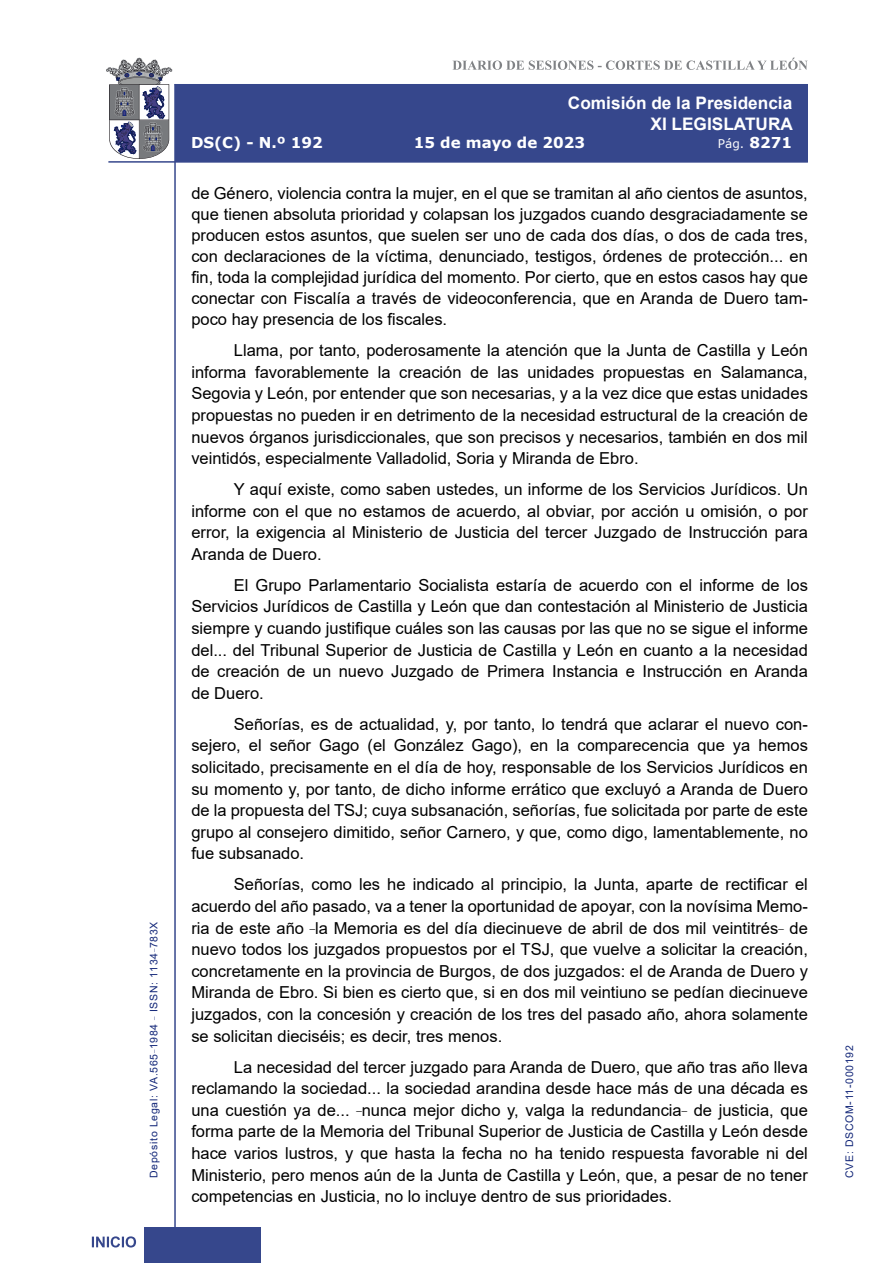
<style>
.page{position:relative;width:893px;height:1263px;background:#fff}
.page>*{position:absolute;margin:0;border:0;box-sizing:border-box;transform-origin:0 0}
.t1{font:700 17.25px/20.7px "Arial";color:#fff;text-align:right}
.t2{font:16.5px/21.6px "Arial";color:#000;text-align:justify}
.t3{font:700 15px "Verdana";color:#fff}
.t4{font:12px "Verdana";color:#fff}
.t5{font:10.5px "Arial";letter-spacing:.065em;color:#122678}
.s1{font-weight:700;font-size:15px}
</style>
<div class="page">
<svg style="left:452px;top:58px;width:356px;height:12px"></svg>
<hr style="left:174px;top:84px;width:2px;height:1179px;background:#36478c">
<div style="left:144px;top:1227px;width:117px;height:36px;background:#36478c"></div>
<div style="left:175px;top:84px;width:633px;height:78px;background:#36478c"></div>
<hr style="left:108px;top:161px;width:700px;height:2px;background:#36478c">
<svg style="left:92px;top:1236px;width:44px;height:11px"></svg>
<svg style="left:106px;top:58px;width:66px;height:101px"></svg>
<p class="t5" style="left:146px;top:1178px;width:258px;rotate:-90deg">Depósito Legal: VA.565<sup>_</sup>1984 <sup>_</sup> ISSN: 1134<sup>_</sup>783X</p>
<p class="t1" style="left:568px;top:93px;width:226px">Comisión de la Presidencia<br>XI LEGISLATURA</p>
<p class="t3" style="left:191px;top:132px;width:133px">DS(C) - N.º 192</p>
<p class="t3" style="left:414px;top:132px;width:173px">15 de mayo de 2023</p>
<p class="t4" style="left:718px;top:135px;width:76px">Pág. <span class="s1">8271</span></p>
<p class="t2" style="left:191px;top:183px;width:618px;line-height:21px">de Género, violencia contra la mujer, en el que se tramitan al año cientos de asuntos, que tienen absoluta prioridad y colapsan los juzgados cuando desgraciadamente se producen estos asuntos, que suelen ser uno de cada dos días, o dos de cada tres, con declaraciones de la víctima, denunciado, testigos, órdenes de protección... en fin, toda la complejidad jurídica del momento. Por cierto, que en estos casos hay que conectar con Fiscalía a través de videoconferencia, que en Aranda de Duero tam&shy;poco hay presencia de los fiscales.</p>
<p class="t2" style="left:191px;top:339px;width:618px;text-indent:43px">Llama, por tanto, poderosamente la atención que la Junta de Castilla y León informa favorablemente la creación de las unidades propuestas en Salamanca, Segovia y León, por entender que son necesarias, y a la vez dice que estas unidades propuestas no pueden ir en detrimento de la necesidad estructural de la creación de nuevos órganos jurisdiccionales, que son precisos y necesarios, también en dos mil veintidós, especialmente Valladolid, Soria y Miranda de Ebro.</p>
<p class="t2" style="left:191px;top:478px;width:618px;text-indent:43px">Y aquí existe, como saben ustedes, un informe de los Servicios Jurídicos. Un informe con el que no estamos de acuerdo, al obviar, por acción u omisión, o por error, la exigencia al Ministerio de Justicia del tercer Juzgado de Instrucción para Aranda de Duero.</p>
<p class="t2" style="left:191px;top:574px;width:618px;text-indent:43px">El Grupo Parlamentario Socialista estaría de acuerdo con el informe de los Servicios Jurídicos de Castilla y León que dan contestación al Ministerio de Justicia siempre y cuando justifique cuáles son las causas por las que no se sigue el informe del... del Tribunal Superior de Justicia de Castilla y León en cuanto a la necesidad de creación de un nuevo Juzgado de Primera Instancia e Instrucción en Aranda de Duero.</p>
<p class="t2" style="left:191px;top:713px;width:618px;text-indent:43px">Señorías, es de actualidad, y, por tanto, lo tendrá que aclarar el nuevo con&shy;sejero, el señor Gago (el González Gago), en la comparecencia que ya hemos solicitado, precisamente en el día de hoy, responsable de los Servicios Jurídicos en su momento y, por tanto, de dicho informe errático que excluyó a Aranda de Duero de la propuesta del TSJ; cuya subsanación, señorías, fue solicitada por parte de este grupo al consejero dimitido, señor Carnero, y que, como digo, lamentablemente, no fue subsanado.</p>
<p class="t2" style="left:191px;top:874px;width:618px;text-indent:43px">Señorías, como les he indicado al principio, la Junta, aparte de rectificar el acuerdo del año pasado, va a tener la oportunidad de apoyar, con la novísima Memo&shy;ria de este año <sup>_</sup>la Memoria es del día diecinueve de abril de dos mil veintitrés<sup>_</sup> de nuevo todos los juzgados propuestos por el TSJ, que vuelve a solicitar la creación, concretamente en la provincia de Burgos, de dos juzgados: el de Aranda de Duero y Miranda de Ebro. Si bien es cierto que, si en dos mil veintiuno se pedían diecinueve juzgados, con la concesión y creación de los tres del pasado año, ahora solamente se solicitan dieciséis; es decir, tres menos.</p>
<p class="t2" style="left:191px;top:1056px;width:618px;text-indent:43px">La necesidad del tercer juzgado para Aranda de Duero, que año tras año lleva reclamando la sociedad... la sociedad arandina desde hace más de una década es una cuestión ya de... <sup>_</sup>nunca mejor dicho y, valga la redundancia<sup>_</sup> de justicia, que forma parte de la Memoria del Tribunal Superior de Justicia de Castilla y León desde hace varios lustros, y que hasta la fecha no ha tenido respuesta favorable ni del Ministerio, pero menos aún de la Junta de Castilla y León, que, a pesar de no tener competencias en Justicia, no lo incluye dentro de sus prioridades.</p>
<p class="t5" style="left:842px;top:1178px;width:134px;rotate:-90deg">CVE: DSCOM-11-000192</p>
</div>
